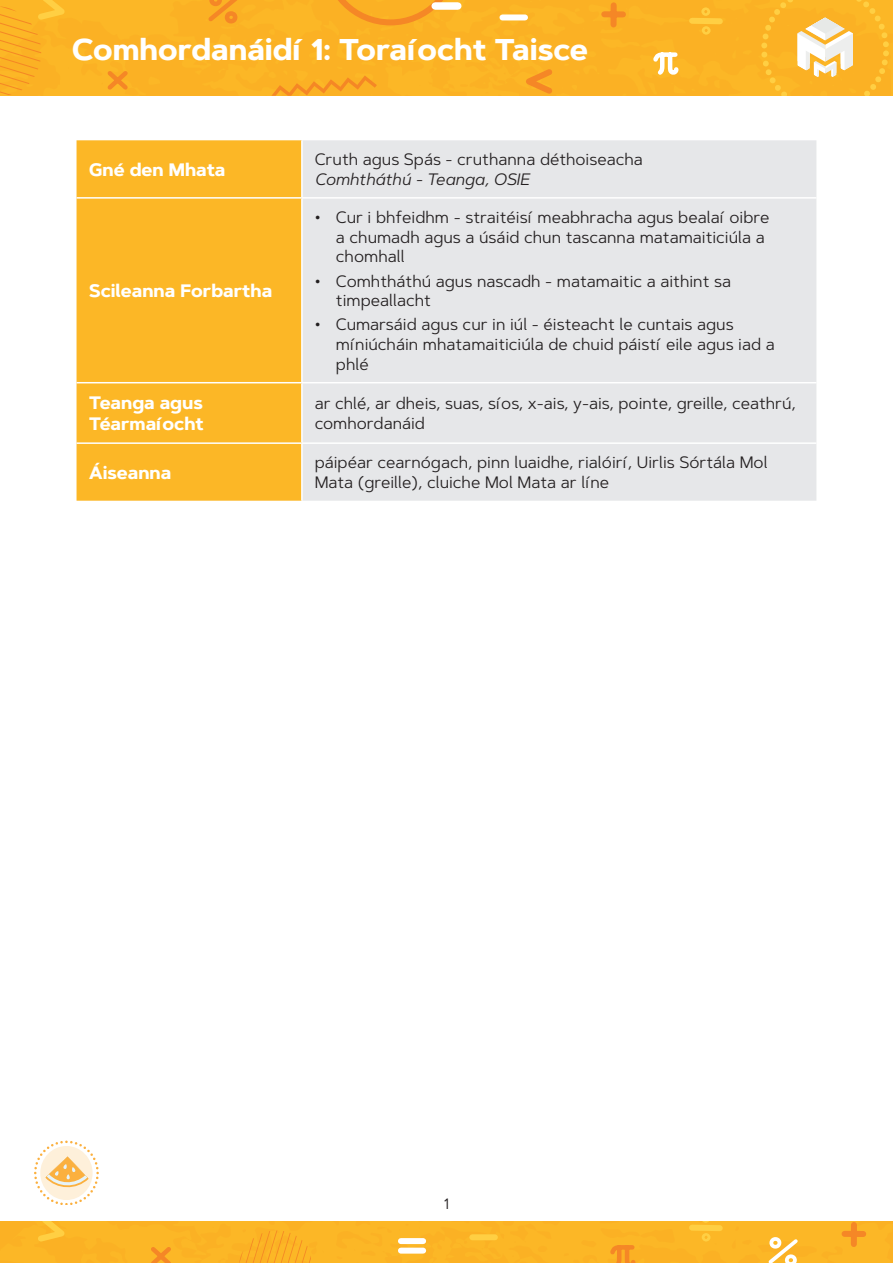
<style>
.page{position:relative;width:893px;height:1263px;background:#fff}
.page>*{position:absolute;margin:0;border:0;box-sizing:border-box;transform-origin:0 0}
.t1{font:700 30px "Artegra Sans";color:#fff}
.Table_Headings{font:700 18px/21.6px "Artegra Sans";color:#fff}
.Body{font:16.5px/19.8px "Artegra Sans";color:#231f20}
.Body-2{font:italic 16.5px "Artegra Sans";color:#231f20}
.t2{font:15px "Artegra Sans";color:#231f20}
</style>
<div class="page">
<div style="left:0;top:0;width:893px;height:96px;background:#fbb124"></div>
<svg style="left:271px;top:75px;width:106px;height:21px;background:#f9a824"></svg>
<svg style="left:103px;top:67px;width:29px;height:27px"></svg>
<svg style="left:0;top:0;width:75px;height:94px;background:#fbb326"></svg>
<svg style="left:514px;top:64px;width:43px;height:32px"></svg>
<div style="left:502px;top:14px;width:23px;height:6px;background:#fff"></div>
<svg style="left:686px;top:5px;width:40px;height:33px"></svg>
<div style="left:604px;top:11px;width:19px;height:6px;background:#f58726"></div>
<div style="left:610px;top:5px;width:7px;height:20px;background:#f58726"></div>
<svg style="left:651px;top:50px;width:30px;height:29px"></svg>
<svg style="left:323px;top:0;width:135px;height:25px;background:#f9a925"></svg>
<svg style="left:204px;top:0;width:38px;height:27px"></svg>
<svg style="left:761px;top:0;width:128px;height:96px;background:#fabf49"></svg>
<div style="left:435px;top:2px;width:23px;height:8px;background:#fff"></div>
<div style="left:0;top:1221px;width:893px;height:42px;background:#fcb726"></div>
<svg style="left:34px;top:1140px;width:64px;height:64px"></svg>
<div style="left:77px;top:140px;width:224px;height:361px;background:#fcb726"></div>
<div style="left:303px;top:140px;width:513px;height:361px;background:#e6e7e9"></div>
<hr style="left:77px;top:197px;width:225px;height:2px;background:#fff">
<hr style="left:302px;top:197px;width:514px;height:2px;background:#fff">
<hr style="left:77px;top:382px;width:225px;height:1px;background:#fff">
<hr style="left:302px;top:382px;width:514px;height:1px;background:#fff">
<hr style="left:77px;top:442px;width:225px;height:2px;background:#fff">
<hr style="left:302px;top:442px;width:514px;height:2px;background:#fff">
<h1 class="t1" style="left:72px;top:28px;width:517px">Comhordanáidí 1: Toraíocht Taisce</h1>
<p class="Table_Headings" style="left:89px;top:159px;width:138px">Gné den Mhata</p>
<p class="Body" style="left:315px;top:149px;width:330px">Cruth agus Spás - cruthanna déthoiseacha</p>
<p class="Body-2" style="left:315px;top:168px;width:216px">Comhtháthú - Teanga, OSIE</p>
<p class="Table_Headings" style="left:89px;top:280px;width:184px">Scileanna Forbartha</p>
<p class="Body" style="left:336px;top:207px;width:435px;text-indent:-21px">• Cur i bhfeidhm - straitéisí meabhracha agus bealaí oibre a chumadh agus a úsáid chun tascanna matamaiticiúla a chomhall</p>
<p class="Body" style="left:336px;top:270px;width:397px;text-indent:-21px">• Comhtháthú agus nascadh - matamaitic a aithint sa timpeallacht</p>
<p class="Body" style="left:336px;top:314px;width:440px;text-indent:-21px">• Cumarsáid agus cur in iúl - éisteacht le cuntais agus míniúcháin mhatamaiticiúla de chuid páistí eile agus iad a phlé</p>
<p class="Table_Headings" style="left:89px;top:392px;width:116px">Teanga agus<br>Téarmaíocht</p>
<p class="Body" style="left:315px;top:393px;width:483px">ar chlé, ar dheis, suas, síos, x-ais, y-ais, pointe, greille, ceathrú, comhordanáid</p>
<p class="Table_Headings" style="left:89px;top:462px;width:84px">Áiseanna</p>
<p class="Body" style="left:315px;top:452px;width:454px">páipéar cearnógach, pinn luaidhe, rialóirí, Uirlis Sórtála Mol<br>Mata (greille), cluiche Mol Mata ar líne</p>
<p class="t2" style="left:444px;top:1193px;width:6px">1</p>
</div>
